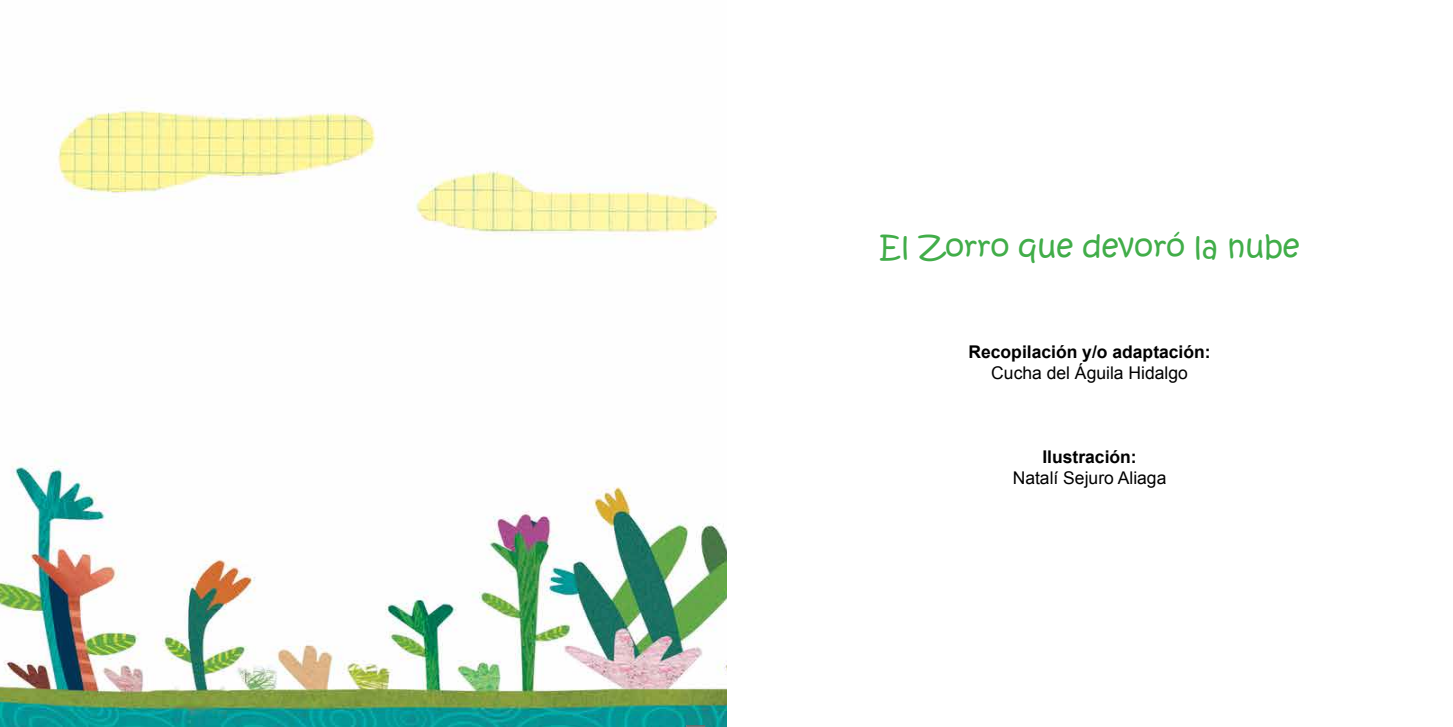
<style>
.page{position:relative;width:1453px;height:727px;background:#fff}
.page>*{position:absolute;margin:0;border:0;box-sizing:border-box;transform-origin:0 0}
.t1{font:30px "Kristen ITC";color:#41ad49}
.t2{font:17.5px "Arial";color:#000}
.t3{font:700 17.5px "Arial";color:#000}
</style>
<div class="page">
<img style="left:0;top:109px;width:726px;height:617px">
<svg style="left:686px;top:725px;width:19px;height:1px"></svg>
<h1 class="t1" style="left:879px;top:227px;width:422px">El Zorro que devoró la nube</h1>
<p class="t3" style="left:968px;top:340px;width:244px">Recopilación y/o adaptación:</p>
<p class="t2" style="left:991px;top:361px;width:198px">Cucha del Águila Hidalgo</p>
<p class="t3" style="left:1042px;top:445px;width:96px">Ilustración:</p>
<p class="t2" style="left:1013px;top:466px;width:155px">Natalí Sejuro Aliaga</p>
</div>
